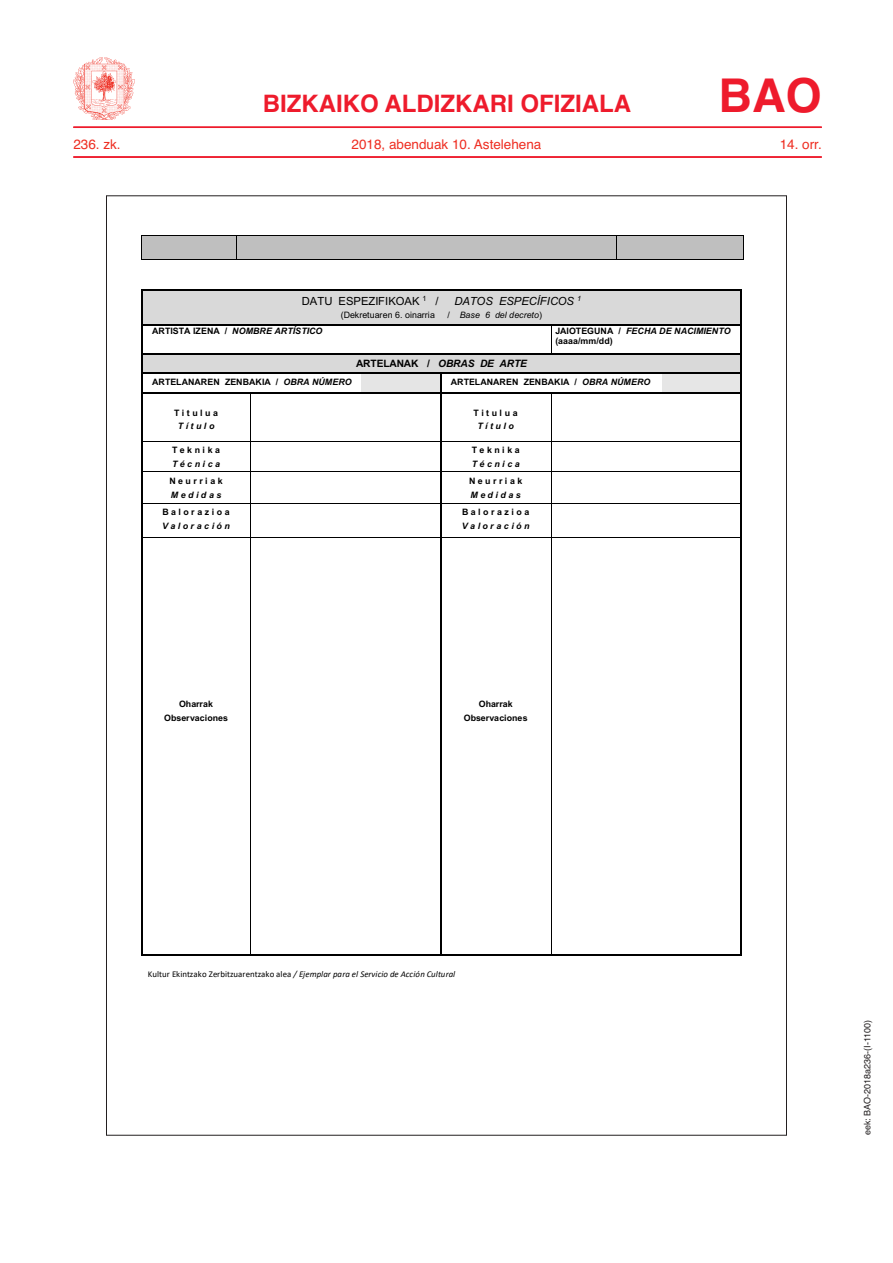
<style>
.page{position:relative;width:893px;height:1263px;background:#fff}
.page>*{position:absolute;margin:0;border:0;box-sizing:border-box;transform-origin:0 0}
.t1{font:700 46.5px "Helvetica";color:#ee1b2c}
.t2{font:700 24px "Helvetica";color:#ee1b2c}
.t3{font:13.5px "Helvetica";color:#ee2e22}
.t4{font:11.25px "Arial";color:#000}
.t5{font:italic 11.25px "Arial";color:#000}
.t6{font:italic 700 10.2px "Arial";letter-spacing:-.01em;color:#000}
.t7{font:9px "Helvetica";color:#231f20}
.t8{font:700 8.85px/13.6px "Arial";letter-spacing:.005em;color:#000;text-align:center}
.t9{font:italic 700 8.85px "Arial";letter-spacing:.005em;color:#000}
.t10{font:italic 8.85px "Calibri";letter-spacing:.005em;color:#000}
.t11{font:8.85px "Arial";color:#000}
.t12{font:italic 8.85px "Arial";color:#000}
.s1{font-style:normal}
.s2{font-style:italic}
</style>
<div class="page">
<hr style="left:73px;top:126px;width:749px;height:2px;background:#ee1b2c">
<hr style="left:73px;top:156px;width:749px;height:2px;background:#ee1b2c">
<img style="left:74px;top:58px;width:61px;height:61px">
<div style="left:142px;top:236px;width:95px;height:23px;background:#bfbfbf"></div>
<div style="left:237px;top:236px;width:379px;height:23px;background:#bfbfbf"></div>
<div style="left:617px;top:236px;width:126px;height:23px;background:#bfbfbf"></div>
<hr style="left:142px;top:235px;width:95px;height:1px;background:#000">
<hr style="left:237px;top:235px;width:379px;height:1px;background:#000">
<hr style="left:617px;top:235px;width:126px;height:1px;background:#000">
<svg style="left:141px;top:235px;width:1px;height:25px"></svg>
<hr style="left:142px;top:259px;width:95px;height:1px;background:#000">
<hr style="left:237px;top:259px;width:379px;height:1px;background:#000">
<svg style="left:616px;top:235px;width:1px;height:25px"></svg>
<hr style="left:617px;top:259px;width:126px;height:1px;background:#000">
<svg style="left:743px;top:235px;width:1px;height:25px"></svg>
<div style="left:146px;top:291px;width:591px;height:18px;background:#d9d9d9"></div>
<div style="left:146px;top:309px;width:591px;height:15px;background:#d9d9d9"></div>
<hr style="left:143px;top:289px;width:597px;height:2px;background:#000">
<hr style="left:141px;top:291px;width:2px;height:33px;background:#000">
<hr style="left:740px;top:291px;width:2px;height:33px;background:#000">
<hr style="left:143px;top:324px;width:408px;height:2px;background:#000">
<hr style="left:553px;top:324px;width:187px;height:2px;background:#000">
<hr style="left:141px;top:326px;width:2px;height:27px;background:#000">
<hr style="left:740px;top:326px;width:2px;height:27px;background:#000">
<div style="left:148px;top:354px;width:587px;height:19px;background:#d9d9d9"></div>
<hr style="left:143px;top:353px;width:408px;height:1px;background:#000">
<svg style="left:551px;top:324px;width:2px;height:30px"></svg>
<hr style="left:553px;top:353px;width:187px;height:1px;background:#000">
<div style="left:361px;top:374px;width:79px;height:18px;background:#e5e5e5"></div>
<div style="left:662px;top:374px;width:78px;height:18px;background:#e6e6e6"></div>
<hr style="left:143px;top:373px;width:219px;height:1px;background:#000">
<hr style="left:363px;top:373px;width:77px;height:1px;background:#000">
<hr style="left:441px;top:373px;width:221px;height:1px;background:#000">
<hr style="left:664px;top:373px;width:76px;height:1px;background:#000">
<svg style="left:141px;top:353px;width:2px;height:41px"></svg>
<hr style="left:143px;top:392px;width:107px;height:2px;background:#000">
<hr style="left:252px;top:392px;width:110px;height:2px;background:#000">
<hr style="left:363px;top:392px;width:77px;height:2px;background:#000">
<svg style="left:440px;top:373px;width:1px;height:21px"></svg>
<hr style="left:441px;top:392px;width:110px;height:2px;background:#000">
<hr style="left:552px;top:392px;width:110px;height:2px;background:#000">
<hr style="left:664px;top:392px;width:76px;height:2px;background:#000">
<svg style="left:740px;top:353px;width:2px;height:41px"></svg>
<hr style="left:141px;top:394px;width:2px;height:47px;background:#000">
<hr style="left:250px;top:394px;width:1px;height:47px;background:#000">
<hr style="left:440px;top:394px;width:1px;height:47px;background:#000">
<hr style="left:551px;top:394px;width:1px;height:47px;background:#000">
<hr style="left:740px;top:394px;width:2px;height:47px;background:#000">
<hr style="left:143px;top:441px;width:107px;height:1px;background:#000">
<hr style="left:251px;top:441px;width:189px;height:1px;background:#000">
<hr style="left:441px;top:441px;width:110px;height:1px;background:#000">
<hr style="left:552px;top:441px;width:188px;height:1px;background:#000">
<hr style="left:141px;top:441px;width:2px;height:30px;background:#000">
<hr style="left:250px;top:441px;width:1px;height:30px;background:#000">
<hr style="left:440px;top:441px;width:1px;height:30px;background:#000">
<hr style="left:551px;top:441px;width:1px;height:30px;background:#000">
<hr style="left:740px;top:441px;width:2px;height:30px;background:#000">
<hr style="left:143px;top:471px;width:107px;height:1px;background:#000">
<hr style="left:251px;top:471px;width:189px;height:1px;background:#000">
<hr style="left:441px;top:471px;width:110px;height:1px;background:#000">
<hr style="left:552px;top:471px;width:188px;height:1px;background:#000">
<hr style="left:141px;top:472px;width:2px;height:31px;background:#000">
<hr style="left:250px;top:472px;width:1px;height:31px;background:#000">
<hr style="left:440px;top:472px;width:1px;height:31px;background:#000">
<hr style="left:551px;top:472px;width:1px;height:31px;background:#000">
<hr style="left:740px;top:472px;width:2px;height:31px;background:#000">
<hr style="left:143px;top:503px;width:107px;height:1px;background:#000">
<hr style="left:251px;top:503px;width:189px;height:1px;background:#000">
<hr style="left:441px;top:503px;width:110px;height:1px;background:#000">
<hr style="left:552px;top:503px;width:188px;height:1px;background:#000">
<hr style="left:141px;top:504px;width:2px;height:33px;background:#000">
<hr style="left:250px;top:504px;width:1px;height:33px;background:#000">
<hr style="left:440px;top:504px;width:1px;height:33px;background:#000">
<hr style="left:551px;top:504px;width:1px;height:33px;background:#000">
<hr style="left:740px;top:504px;width:2px;height:33px;background:#000">
<hr style="left:143px;top:537px;width:107px;height:1px;background:#000">
<hr style="left:251px;top:537px;width:189px;height:1px;background:#000">
<hr style="left:441px;top:537px;width:110px;height:1px;background:#000">
<hr style="left:552px;top:537px;width:188px;height:1px;background:#000">
<hr style="left:141px;top:538px;width:2px;height:416px;background:#000">
<hr style="left:143px;top:954px;width:107px;height:1px;background:#000">
<hr style="left:250px;top:538px;width:1px;height:416px;background:#000">
<hr style="left:252px;top:954px;width:188px;height:1px;background:#000">
<hr style="left:440px;top:538px;width:1px;height:416px;background:#000">
<hr style="left:441px;top:954px;width:110px;height:1px;background:#000">
<hr style="left:551px;top:538px;width:1px;height:416px;background:#000">
<hr style="left:552px;top:954px;width:188px;height:1px;background:#000">
<hr style="left:740px;top:538px;width:2px;height:416px;background:#000">
<h2 class="t2" style="left:263px;top:84px;width:370px">BIZKAIKO ALDIZKARI OFIZIALA</h2>
<h1 class="t1" style="left:718px;top:58px;width:105px">BAO</h1>
<h3 class="t3" style="left:73px;top:134px;width:49px">236. zk.</h3>
<h3 class="t3" style="left:351px;top:134px;width:191px">2018, abenduak 10. Astelehena</h3>
<h3 class="t3" style="left:780px;top:134px;width:44px">14. orr.</h3>
<p class="t4" style="left:302px;top:293px;width:138px">DATU ESPEZIFIKOAK <sup>1</sup> /</p>
<p class="t5" style="left:454px;top:294px;width:128px">DATOS ESPECÍFICOS <sup>1</sup></p>
<p class="t11" style="left:341px;top:308px;width:96px">(Dekretuaren 6. oinarria</p>
<p class="t12" style="left:447px;top:309px;width:96px"><span class="s1">/</span> Base 6 del decreto<span class="s1">)</span></p>
<p class="t9" style="left:152px;top:325px;width:172px"><span class="s1">ARTISTA IZENA /</span> NOMBRE ARTÍSTICO</p>
<p class="t8" style="left:555px;top:326px;width:177px;line-height:10.2px;text-align:left">JAIOTEGUNA / <span class="s2">FECHA DE NACIMIENTO </span>(aaaa/mm/dd)</p>
<p class="t6" style="left:356px;top:357px;width:172px"><span class="s1">ARTELANAK /</span> OBRAS DE ARTE</p>
<p class="t8" style="left:152px;top:375px;width:201px">ARTELANAREN ZENBAKIA / <span class="s2">OBRA NÚMERO</span></p>
<p class="t8" style="left:451px;top:375px;width:201px">ARTELANAREN ZENBAKIA / <span class="s2">OBRA NÚMERO</span></p>
<p class="t8" style="left:174px;top:406px;width:46px">T i t u l u a</p>
<p class="t9" style="left:178px;top:420px;width:38px">T í t u l o</p>
<p class="t8" style="left:474px;top:406px;width:46px">T i t u l u a</p>
<p class="t9" style="left:477px;top:420px;width:38px">T í t u l o</p>
<p class="t8" style="left:172px;top:443px;width:50px">T e k n i k a</p>
<p class="t9" style="left:172px;top:458px;width:50px">T é c n i c a</p>
<p class="t8" style="left:472px;top:443px;width:50px">T e k n i k a</p>
<p class="t9" style="left:472px;top:458px;width:50px">T é c n i c a</p>
<p class="t8" style="left:169px;top:474px;width:55px">N e u r r i a k</p>
<p class="t9" style="left:171px;top:489px;width:52px">M e d i d a s</p>
<p class="t8" style="left:469px;top:474px;width:55px">N e u r r i a k</p>
<p class="t9" style="left:470px;top:489px;width:52px">M e d i d a s</p>
<p class="t8" style="left:162px;top:505px;width:69px">B a l o r a z i o a</p>
<p class="t9" style="left:162px;top:520px;width:69px">V a l o r a c i ó n</p>
<p class="t8" style="left:462px;top:505px;width:69px">B a l o r a z i o a</p>
<p class="t9" style="left:462px;top:520px;width:69px">V a l o r a c i ó n</p>
<p class="t8" style="left:164px;top:698px;width:65px">Oharrak<br>Observaciones</p>
<p class="t8" style="left:464px;top:698px;width:65px">Oharrak<br>Observaciones</p>
<p class="t10" style="left:148px;top:968px;width:309px"><span class="s1">Kultur Ekintzako Zerbitzuarentzako alea</span> / Ejemplar para el Servicio de Acción Cultural</p>
<p class="t7" style="left:860px;top:1135px;width:117px;rotate:-90deg">eek: BAO-2018a236-(I-1100)</p>
</div>
